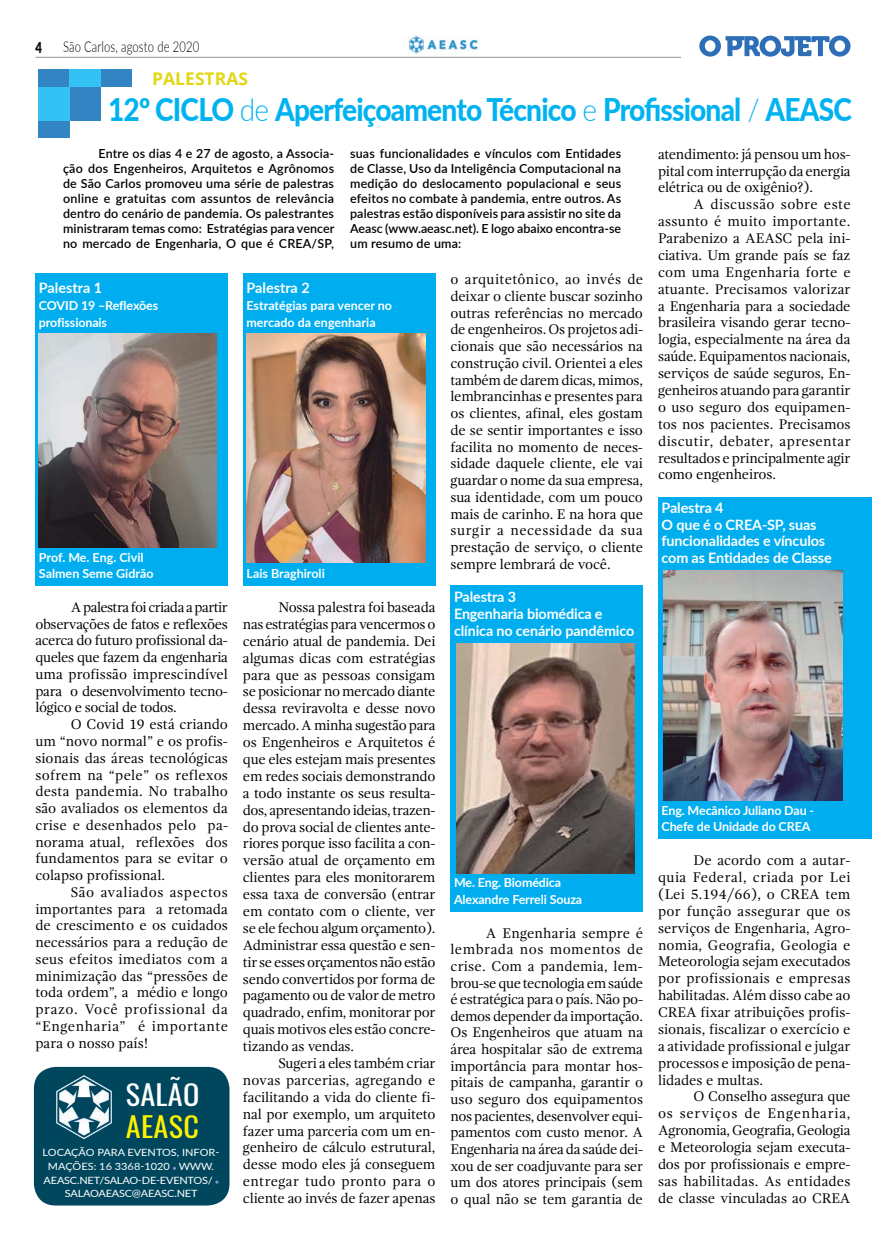
<style>
.page{position:relative;width:886px;height:1241px;background:#fff}
.page>*{position:absolute;margin:0;border:0;box-sizing:border-box;transform-origin:0 0}
.t1{font:800 31.25px "Lato";letter-spacing:-.03em;color:#00b3f0;scale:.9 1}
.t2{font:27.5px "Oswald";letter-spacing:.01em;color:#fff;scale:1.1 1}
.t3{font:27.5px "Oswald";letter-spacing:.01em;color:#fff200;scale:1.1 1}
.t4{font:700 17.5px "Open Sans";color:#e1d715}
.t5{font:300 15px "Lato";letter-spacing:.01em;color:#000;scale:.75 1}
.t6{font:900 15px "Lato";color:#000;scale:.75 1}
.t7{font:14.38px/16.9px "Gandhi Serif";letter-spacing:-.015em;color:#000;text-align:justify}
.t8{font:700 14.38px/16.8px "Lato";letter-spacing:-.01em;color:#fff}
.t9{font:600 12.5px/15px "Lato";letter-spacing:.005em;color:#000;text-align:justify}
.t10{font:700 12.5px/16.8px "Lato";letter-spacing:-.01em;color:#fff}
.t11{font:10px/13.8px "Lato";letter-spacing:-.02em;color:#fff;text-align:center;scale:1.1 1}
.s1{font-weight:300}
</style>
<div class="page">
<img style="left:409px;top:35px;width:69px;height:18px">
<div style="left:759px;top:36px;width:22px;height:21px;background:#2e6eb7;border-radius:50%"></div>
<svg style="left:781px;top:36px;width:48px;height:21px"></svg>
<div style="left:699px;top:36px;width:22px;height:21px;background:#2e6eb7;border-radius:50%"></div>
<div style="left:829px;top:36px;width:21px;height:21px;background:#2e6eb7;border-radius:50%"></div>
<div style="left:765px;top:40px;width:11px;height:12px;background:#fff;border-radius:50%"></div>
<div style="left:705px;top:40px;width:10px;height:12px;background:#fff;border-radius:50%"></div>
<div style="left:834px;top:40px;width:11px;height:12px;background:#fff;border-radius:50%"></div>
<svg style="left:725px;top:36px;width:35px;height:20px"></svg>
<hr style="left:35px;top:57px;width:646px;height:1px;background:#939598">
<div style="left:450px;top:585px;width:193px;height:326px;background:#00aeef"></div>
<div style="left:658px;top:497px;width:214px;height:341px;background:#00aeef"></div>
<div style="left:243px;top:273px;width:192px;height:312px;background:#00aeef"></div>
<div style="left:35px;top:273px;width:193px;height:312px;background:#00aeef"></div>
<div style="left:69px;top:87px;width:31px;height:34px;background:#3384c2"></div>
<div style="left:38px;top:87px;width:31px;height:34px;background:#33c2f3"></div>
<div style="left:38px;top:121px;width:31px;height:16px;background:#3384c2"></div>
<div style="left:38px;top:69px;width:31px;height:18px;background:#3384c2"></div>
<div style="left:101px;top:69px;width:31px;height:18px;background:#3384c2"></div>
<div style="left:69px;top:69px;width:31px;height:18px;background:#33c2f3"></div>
<div style="left:34px;top:1066px;width:195px;height:139px;background:#00475e;border-radius:22px"></div>
<img style="left:56px;top:1075px;width:56px;height:65px">
<img style="left:246px;top:333px;width:179px;height:229px">
<img style="left:38px;top:333px;width:178px;height:214px">
<img style="left:456px;top:643px;width:178px;height:230px">
<img style="left:664px;top:571px;width:178px;height:229px">
<p class="t6" style="left:35px;top:36px;width:10px">4</p>
<p class="t5" style="left:63px;top:36px;width:183px">São Carlos, agosto de 2020</p>
<p class="t4" style="left:152px;top:67px;width:97px">PALESTRAS</p>
<h1 class="t1" style="left:108px;top:86px;width:828px">12º CICLO <span class="s1">de</span> Aperfeiçoamento Técnico <span class="s1">e</span> Profissional <span class="s1">/</span> AEASC</h1>
<p class="t7" style="left:658px;top:146px;width:194px">atendimento: já pensou um hos&shy;pital com interrupção da energia elétrica ou de oxigênio?).</p>
<p class="t7" style="left:658px;top:196px;width:194px;text-indent:35px">A discussão sobre este assunto é muito importante.<br>Parabenizo a AEASC pela ini&shy;ciativa. Um grande país se faz com uma Engenharia forte e atuante. Precisamos valorizar a Engenharia para a sociedade brasileira visando gerar tecno&shy;logia, especialmente na área da saúde. Equipamentos nacionais, serviços de saúde seguros, En&shy;genheiros atuando para garantir o uso seguro dos equipamen&shy;tos nos pacientes. Precisamos discutir, debater, apresentar resultados e principalmente agir como engenheiros.</p>
<p class="t8" style="left:661px;top:498px;width:172px">Palestra 4<br>O que é o CREA-SP, suas funcionalidades e vínculos com as Entidades de Classe</p>
<p class="t9" style="left:63px;top:145px;width:273px;text-indent:35px">Entre os dias 4 e 27 de agosto, a Associa&shy;ção dos Engenheiros, Arquitetos e Agrônomos de São Carlos promoveu uma série de palestras online e gratuitas com assuntos de relevância dentro do cenário de pandemia. Os palestrantes ministraram temas como: Estratégias para vencer no mercado de Engenharia, O que é CREA/SP,</p>
<p class="t9" style="left:350px;top:145px;width:273px">suas funcionalidades e vínculos com Entidades de Classe, Uso da Inteligência Computacional na medição do deslocamento populacional e seus efeitos no combate à pandemia, entre outros. As palestras estão disponíveis para assistir no site da Aeasc (www.aeasc.net). E logo abaixo encontra-se um resumo de uma:</p>
<p class="t7" style="left:450px;top:271px;width:194px">o arquitetônico, ao invés de deixar o cliente buscar sozinho outras referências no mercado de engenheiros. Os projetos adi&shy;cionais que são necessários na construção civil. Orientei a eles também de darem dicas, mimos, lembrancinhas e presentes para os clientes, afinal, eles gostam de se sentir importantes e isso facilita no momento de neces&shy;sidade daquele cliente, ele vai guardar o nome da sua empresa, sua identidade, com um pouco mais de carinho. E na hora que surgir a necessidade da sua prestação de serviço, o cliente sempre lembrará de você.</p>
<p class="t8" style="left:454px;top:588px;width:182px">Palestra 3<br>Engenharia biomédica e clínica no cenário pandêmico</p>
<p class="t8" style="left:39px;top:279px;width:65px">Palestra 1</p>
<p class="t10" style="left:39px;top:297px;width:121px">COVID 19 –Reflexões profissionais</p>
<p class="t8" style="left:246px;top:279px;width:65px">Palestra 2</p>
<p class="t10" style="left:246px;top:297px;width:147px">Estratégias para vencer no mercado da engenharia</p>
<p class="t10" style="left:39px;top:548px;width:116px">Prof. Me. Eng. Civil<br>Salmen Seme Gidrão</p>
<p class="t7" style="left:35px;top:598px;width:194px;text-indent:35px">A palestra foi criada a partir observações de fatos e reflexões acerca do futuro profissional da&shy;queles que fazem da engenharia uma profissão imprescindível para o desenvolvimento tecno&shy;lógico e social de todos.</p>
<p class="t7" style="left:35px;top:716px;width:194px;text-indent:35px">O Covid 19 está criando um “novo normal” e os profis&shy;sionais das áreas tecnológicas sofrem na “pele” os reflexos desta pandemia. No trabalho são avaliados os elementos da crise e desenhados pelo pa&shy;norama atual, reflexões dos fundamentos para se evitar o colapso profissional.</p>
<p class="t7" style="left:35px;top:883px;width:194px;text-indent:35px">São avaliados aspectos importantes para a retomada de crescimento e os cuidados necessários para a redução de seus efeitos imediatos com a minimização das “pressões de toda ordem”, a médio e longo prazo. Você profissional da “Engenharia” é importante para o nosso país!</p>
<h2 class="t2" style="left:126px;top:1070px;width:68px">SALÃO</h2>
<h2 class="t3" style="left:126px;top:1102px;width:68px">AEASC</h2>
<p class="t11" style="left:43px;top:1144px;width:162px">LOCAÇÃO PARA EVENTOS, INFOR-<br>MAÇÕES: 16 3368-1020 WWW.<br>AEASC.NET/SALAO-DE-EVENTOS/<br>SALAOAEASC@AEASC.NET</p>
<p class="t10" style="left:246px;top:565px;width:80px">Lais Braghiroli</p>
<p class="t7" style="left:243px;top:598px;width:194px;text-indent:35px">Nossa palestra foi baseada nas estratégias para vencermos o cenário atual de pandemia. Dei algumas dicas com estratégias para que as pessoas consigam se posicionar no mercado diante dessa reviravolta e desse novo mercado. A minha sugestão para os Engenheiros e Arquitetos é que eles estejam mais presentes em redes sociais demonstrando a todo instante os seus resulta&shy;dos, apresentando ideias, trazen&shy;do prova social de clientes ante&shy;riores porque isso facilita a con&shy;versão atual de orçamento em clientes para eles monitorarem essa taxa de conversão (entrar em contato com o cliente, ver se ele fechou algum orçamento).<br>Administrar essa questão e sen&shy;tir se esses orçamentos não estão sendo convertidos por forma de pagamento ou de valor de metro quadrado, enfim, monitorar por quais motivos eles estão concre&shy;tizando as vendas.</p>
<p class="t7" style="left:243px;top:1054px;width:194px;text-indent:35px">Sugeri a eles também criar novas parcerias, agregando e facilitando a vida do cliente fi&shy;nal por exemplo, um arquiteto fazer uma parceria com um en&shy;genheiro de cálculo estrutural, desse modo eles já conseguem entregar tudo pronto para o cliente ao invés de fazer apenas</p>
<p class="t10" style="left:661px;top:801px;width:154px">Eng. Mecânico Juliano Dau -<br>Chefe de Unidade do CREA</p>
<p class="t7" style="left:658px;top:851px;width:194px;text-indent:35px">De acordo com a autar&shy;quia Federal, criada por Lei (Lei 5.194/66), o CREA tem por função assegurar que os serviços de Engenharia, Agro&shy;nomia, Geografia, Geologia e Meteorologia sejam executados por profissionais e empresas habilitadas. Além disso cabe ao CREA fixar atribuições profis&shy;sionais, fiscalizar o exercício e a atividade profissional e julgar processos e imposição de pena&shy;lidades e multas.</p>
<p class="t7" style="left:658px;top:1088px;width:194px;text-indent:35px">O Conselho assegura que os serviços de Engenharia, Agronomia, Geografia, Geologia e Meteorologia sejam executa&shy;dos por profissionais e empre&shy;sas habilitadas. As entidades de classe vinculadas ao CREA</p>
<p class="t10" style="left:454px;top:873px;width:130px">Me. Eng. Biomédica<br>Alexandre Ferreli Souza</p>
<p class="t7" style="left:450px;top:924px;width:194px;text-indent:35px">A Engenharia sempre é lembrada nos momentos de crise. Com a pandemia, lem&shy;brou-se que tecnologia em saúde é estratégica para o país. Não po&shy;demos depender da importação.<br>Os Engenheiros que atuam na área hospitalar são de extrema importância para montar hos&shy;pitais de campanha, garantir o uso seguro dos equipamentos nos pacientes, desenvolver equi&shy;pamentos com custo menor. A Engenharia na área da saúde dei&shy;xou de ser coadjuvante para ser um dos atores principais (sem o qual não se tem garantia de</p>
</div>
